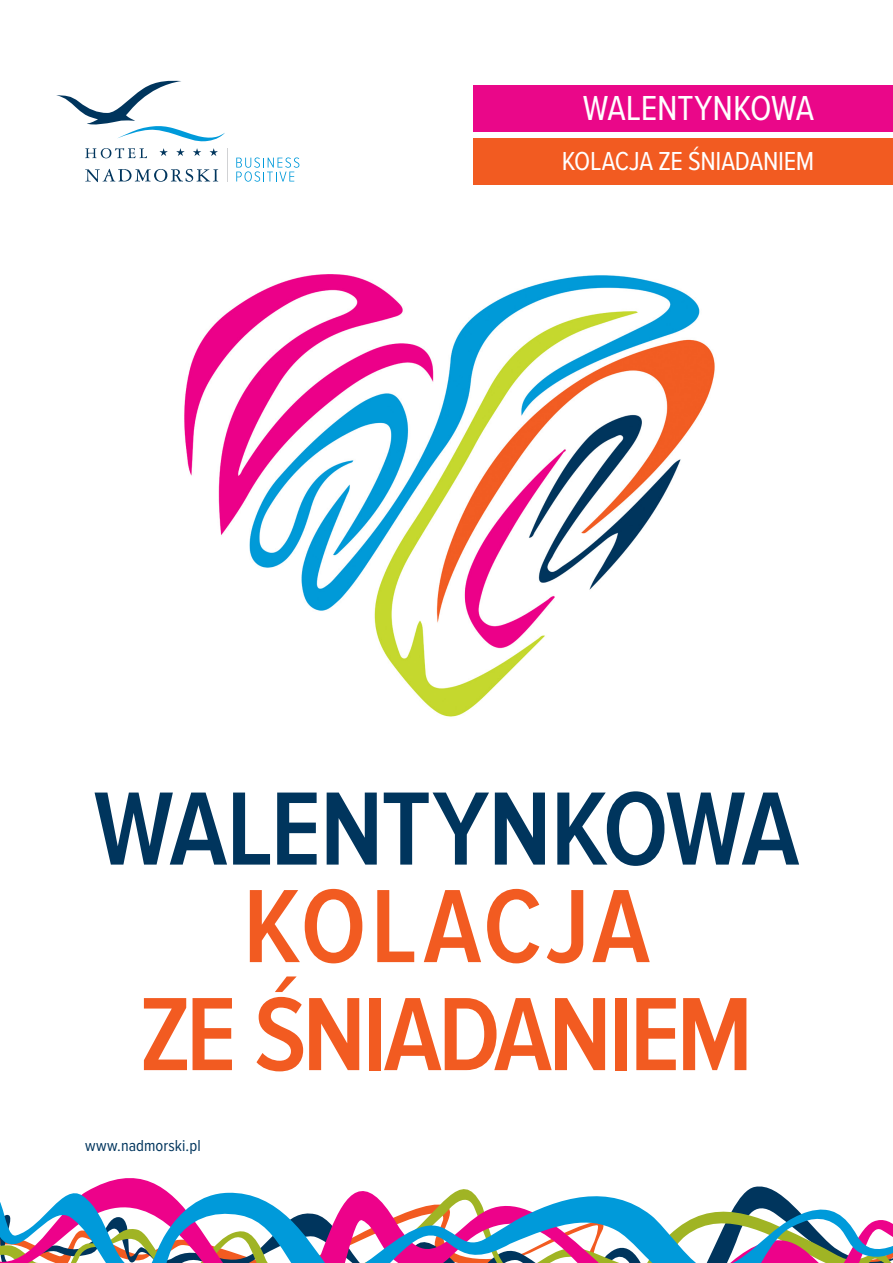
<style>
.page{position:relative;width:893px;height:1263px;background:#fff}
.page>*{position:absolute;margin:0;border:0;box-sizing:border-box;transform-origin:0 0}
.t1{font:600 108px "Proxima Nova Cond";letter-spacing:-.02em;color:#00355d}
.t2{font:600 108px "Proxima Nova Cond";letter-spacing:-.035em;color:#f25b21}
.t3{font:600 108px "Proxima Nova Cond";letter-spacing:.025em;color:#f25b21}
.t4{font:36px "Proxima Nova Cond";letter-spacing:-.01em;color:#fff}
.t5{font:27px "Proxima Nova Cond";letter-spacing:-.01em;color:#fff}
.t6{font:16.5px "Proxima Nova Cond";letter-spacing:.005em;color:#00355d}
</style>
<div class="page">
<div style="left:473px;top:85px;width:420px;height:46px;background:#ea0789"></div>
<svg style="left:0;top:1178px;width:893px;height:85px"></svg>
<svg style="left:85px;top:169px;width:133px;height:13px"></svg>
<svg style="left:56px;top:80px;width:169px;height:78px"></svg>
<hr style="left:227px;top:148px;width:1px;height:33px;background:#d1d2d4">
<svg style="left:236px;top:157px;width:63px;height:25px"></svg>
<img style="left:184px;top:275px;width:531px;height:442px">
<div style="left:473px;top:138px;width:420px;height:46px;background:#f25b21"></div>
<p class="t4" style="left:583px;top:87px;width:233px">WALENTYNKOWA</p>
<p class="t5" style="left:562px;top:145px;width:254px">KOLACJA ZE ŚNIADANIEM</p>
<p class="t1" style="left:93px;top:769px;width:707px">WALENTYNKOWA</p>
<p class="t3" style="left:243px;top:866px;width:409px">KOLACJA</p>
<p class="t2" style="left:140px;top:974px;width:615px">ZE ŚNIADANIEM</p>
<p class="t6" style="left:85px;top:1135px;width:117px">www.nadmorski.pl</p>
</div>
